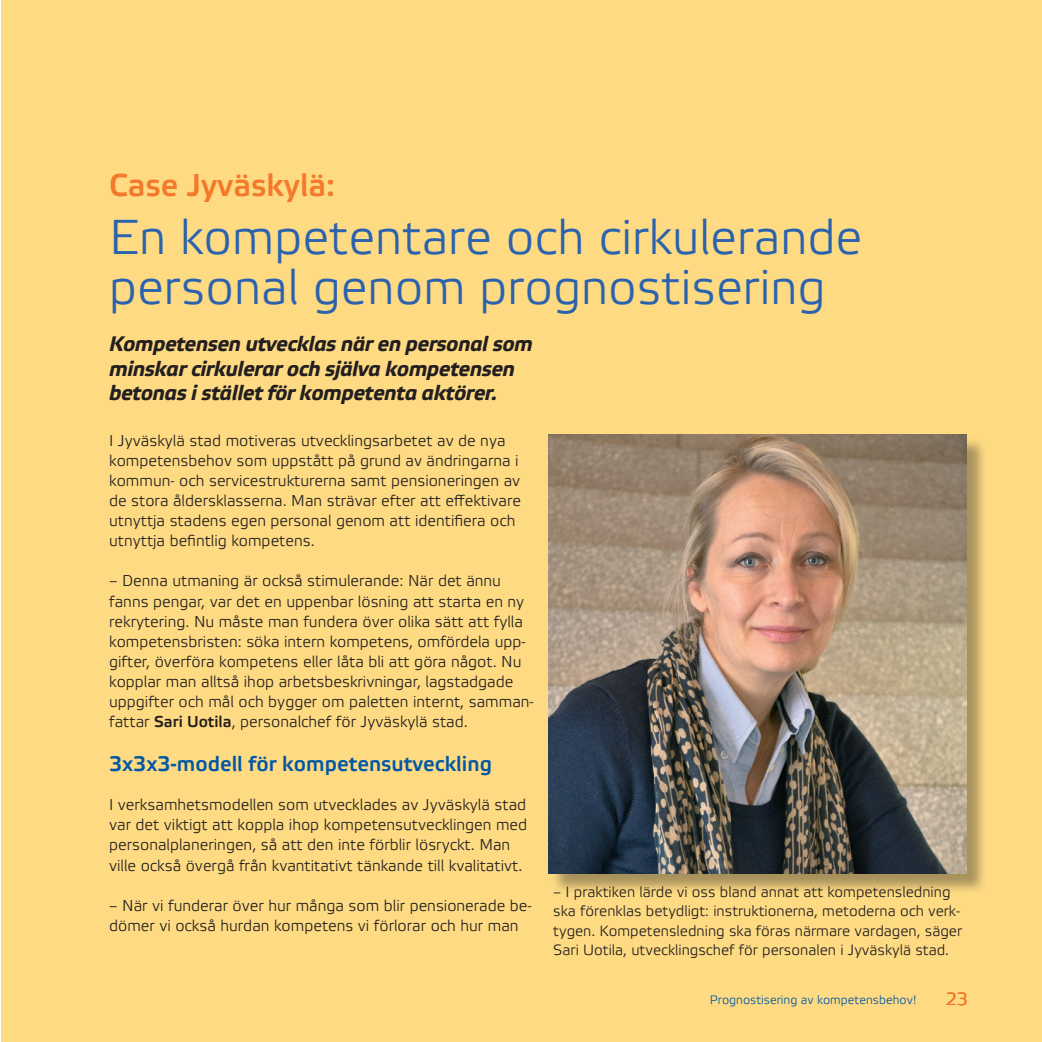
<style>
.page{position:relative;width:1042px;height:1042px;background:#fff}
.page>*{position:absolute;margin:0;border:0;box-sizing:border-box;transform-origin:0 0}
.t1{font:49px/50.8px "Etelka Light Pro";color:#2b62ae}
.t2{font:700 31.5px "Etelka Light Pro";color:#f4792a}
.t3{font:italic 700 21px/24.5px "Etelka Text";letter-spacing:-.025em;color:#231f20}
.t4{font:700 21px "Etelka Light Pro";color:#0157a5}
.t5{font:17.5px "Etelka Light Pro";color:#f4792a}
.t6{font:300 15.75px/20.1px "Etelka";color:#231f20}
.t7{font:300 14.88px/19.2px "Etelka";color:#231f20}
.t8{font:12.25px "Etelka Light Pro";color:#0157a5}
.s1{font-family:"Etelka Light Pro";font-weight:700}
</style>
<div class="page">
<div style="left:1px;top:0;width:1041px;height:1042px;background:#fedb83"></div>
<div style="left:551px;top:437px;width:437px;height:458px;background:#231f20;opacity:.39"></div>
<img style="left:548px;top:434px;width:418px;height:439px">
<h2 class="t2" style="left:109px;top:168px;width:227px">Case Jyväskylä:</h2>
<h1 class="t1" style="left:109px;top:215px;width:755px">En kompetentare och cirkulerande personal genom prognostisering</h1>
<h3 class="t3" style="left:109px;top:333px;width:425px">Kompetensen utvecklas när en personal som minskar cirkulerar och själva kompetensen betonas i stället för kompetenta aktörer.</h3>
<p class="t6" style="left:109px;top:430px;width:413px">I Jyväskylä stad motiveras utvecklingsarbetet av de nya kompetensbehov som uppstått på grund av ändringarna i kommun- och servicestrukturerna samt pensioneringen av de stora åldersklasserna. Man strävar efter att effektivare utnyttja stadens egen personal genom att identifiera och utnyttja befintlig kompetens.</p>
<p class="t6" style="left:109px;top:571px;width:426px">– Denna utmaning är också stimulerande: När det ännu fanns pengar, var det en uppenbar lösning att starta en ny rekrytering. Nu måste man fundera över olika sätt att fylla kompetensbristen: söka intern kompetens, omfördela upp&shy;gifter, överföra kompetens eller låta bli att göra något. Nu kopplar man alltså ihop arbetsbeskrivningar, lagstadgade uppgifter och mål och bygger om paletten internt, samman&shy;fattar <span class="s1">Sari Uotila</span>, personalchef för Jyväskylä stad.</p>
<h3 class="t4" style="left:109px;top:753px;width:384px">3x3x3-modell för kompetensutveckling</h3>
<p class="t6" style="left:109px;top:795px;width:420px">I verksamhetsmodellen som utvecklades av Jyväskylä stad var det viktigt att koppla ihop kompetensutvecklingen med personalplaneringen, så att den inte förblir lösryckt. Man ville också övergå från kvantitativt tänkande till kvalitativt.</p>
<p class="t6" style="left:109px;top:896px;width:424px">– När vi funderar över hur många som blir pensionerade be&shy;dömer vi också hurdan kompetens vi förlorar och hur man</p>
<p class="t7" style="left:553px;top:882px;width:410px">– I praktiken lärde vi oss bland annat att kompetensledning ska förenklas betydligt: instruktionerna, metoderna och verk&shy;tygen. Kompetensledning ska föras närmare vardagen, säger Sari Uotila, utvecklingschef för personalen i Jyväskylä stad.</p>
<p class="t8" style="left:710px;top:993px;width:208px">Prognostisering av kompetensbehov!</p>
<p class="t5" style="left:946px;top:990px;width:23px">23</p>
</div>
